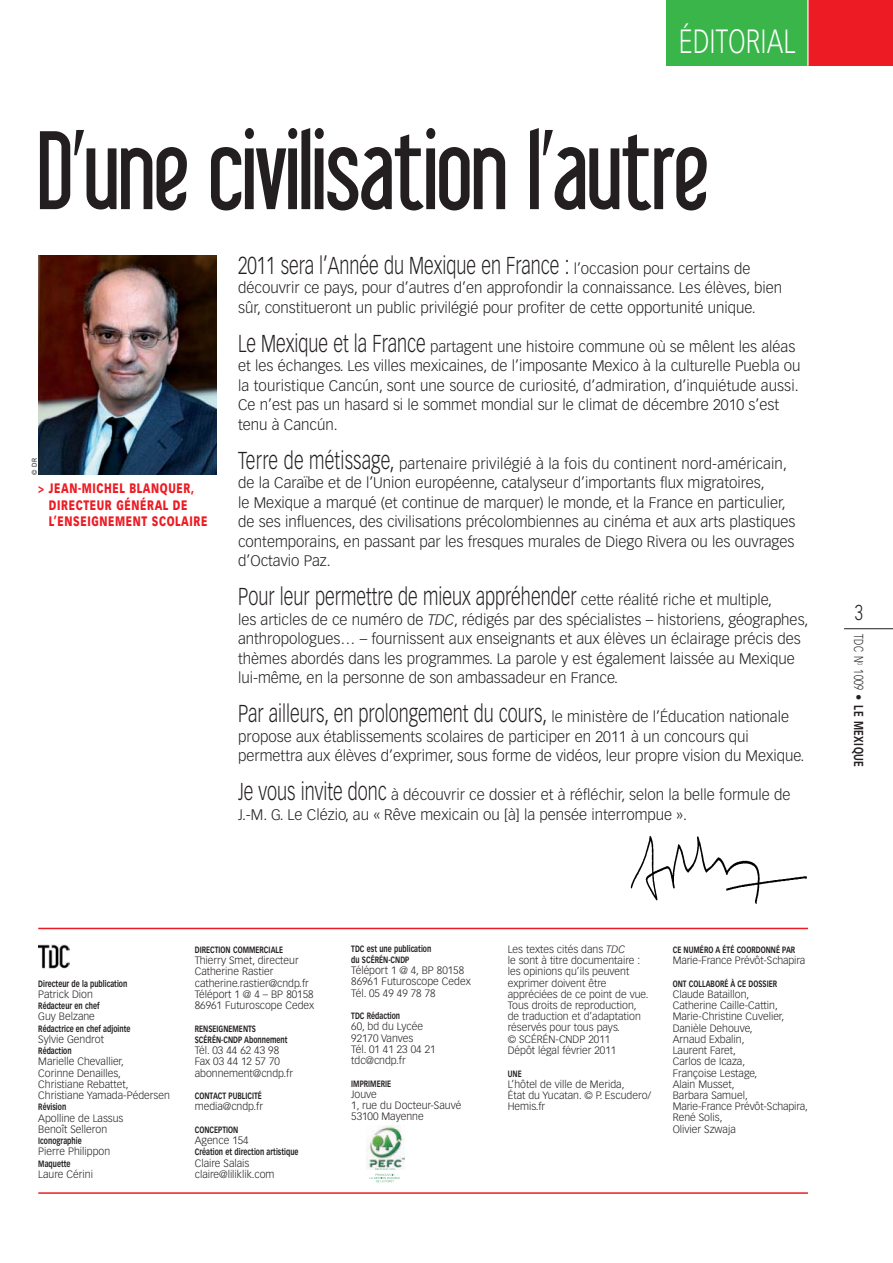
<style>
.page{position:relative;width:893px;height:1263px;background:#fff}
.page>*{position:absolute;margin:0;border:0;box-sizing:border-box;transform-origin:0 0}
.t1{font:97.5px "Libel Suit";color:#231f20}
.t2{font:300 33px "Vectora LT Std";letter-spacing:.025em;color:#fff;scale:.75 1}
.t3{font:300 24px "Vectora LT Std";color:#231f20;scale:.75 1}
.t4{font:300 21px "Vectora LT Std";color:#231f20;scale:.75 1}
.t5{font:300 15px/19.5px "Vectora LT Std";color:#231f20}
.t6{font:900 13.5px/16.5px "Vectora LT Std";letter-spacing:.06em;color:#ed1c24;scale:.75 1}
.t7{font:700 12.75px "Vectora LT Std";letter-spacing:.05em;color:#231f20;scale:.75 1}
.t8{font:300 10.5px/11.2px "Vectora LT Std";color:#231f20}
.t9{font:700 9px/11.2px "Vectora LT Std";letter-spacing:.005em;color:#231f20;scale:.75 1}
.t10{font:6.75px "Vectora LT Std";color:#231f20}
.s1{font-size:15px}
.s2{font-size:24px}
.s3{font-style:italic}
.s4{font-weight:300}
</style>
<div class="page">
<div style="left:808px;top:0;width:85px;height:66px;background:#ed1c24"></div>
<div style="left:666px;top:0;width:142px;height:66px;background:#39b54a"></div>
<hr style="left:807px;top:0;width:1px;height:66px;background:#fff">
<hr style="left:844px;top:628px;width:49px;height:1px;background:#231f20">
<img style="left:38px;top:255px;width:179px;height:220px">
<hr style="left:38px;top:928px;width:770px;height:1px;background:#ed1c24">
<hr style="left:38px;top:1192px;width:770px;height:2px;background:#ed1c24">
<img style="left:38px;top:944px;width:31px;height:25px">
<img style="left:366px;top:1125px;width:38px;height:45px">
<svg style="left:370px;top:1168px;width:30px;height:14px"></svg>
<img style="left:630px;top:835px;width:177px;height:69px">
<h2 class="t2" style="left:679px;top:25px;width:156px">ÉDITORIAL</h2>
<h2 class="t2" style="left:678px;top:25px;width:167px">SOMMAIRE</h2>
<h1 class="t1" style="left:38px;top:128px;width:672px">D’une civilisation l’autre</h1>
<p class="t10" style="left:31px;top:475px;width:18px;rotate:-90deg">© DR</p>
<p class="t6" style="left:49px;top:480px;width:213px;text-indent:-11px">&gt; JEAN-MICHEL BLANQUER,<br>DIRECTEUR GÉNÉRAL DE<br>L’ENSEIGNEMENT SCOLAIRE</p>
<h3 class="t3" style="left:238px;top:254px;width:685px">2011 sera l’Année du Mexique en France : <span class="s1">l’occasion pour certains de</span></h3>
<p class="t5" style="left:238px;top:279px;width:546px">découvrir ce pays, pour d’autres d’en approfondir la connaissance. Les élèves, bien sûr, constitueront un public privilégié pour profiter de cette opportunité unique.</p>
<p class="t5" style="left:238px;top:338px;width:564px"><span class="s2">Le Mexique et la France</span> partagent une histoire commune où se mêlent les aléas et les échanges. Les villes mexicaines, de l’imposante Mexico à la culturelle Puebla ou la touristique Cancún, sont une source de curiosité, d’admiration, d’inquiétude aussi.<br>Ce n’est pas un hasard si le sommet mondial sur le climat de décembre 2010 s’est tenu à Cancún.</p>
<p class="t5" style="left:238px;top:455px;width:559px"><span class="s2">Terre de métissage,</span> partenaire privilégié à la fois du continent nord-américain, de la Caraïbe et de l’Union européenne, catalyseur d’importants flux migratoires,<br>le Mexique a marqué (et continue de marquer) le monde, et la France en particulier, de ses influences, des civilisations précolombiennes au cinéma et aux arts plastiques contemporains, en passant par les fresques murales de Diego Rivera ou les ouvrages d’Octavio Paz.</p>
<h3 class="t3" style="left:238px;top:585px;width:713px">Pour leur permettre de mieux appréhender <span class="s1">cette réalité riche et multiple,</span></h3>
<p class="t5" style="left:238px;top:611px;width:572px">les articles de ce numéro de <span class="s3">TDC</span>, rédigés par des spécialistes – historiens, géographes, anthropologues… – fournissent aux enseignants et aux élèves un éclairage précis des thèmes abordés dans les programmes. La parole y est également laissée au Mexique lui-même, en la personne de son ambassadeur en France.</p>
<h3 class="t3" style="left:238px;top:702px;width:736px">Par ailleurs, en prolongement du cours, <span class="s1">le ministère de l’Éducation nationale</span></h3>
<p class="t5" style="left:238px;top:728px;width:568px">propose aux établissements scolaires de participer en 2011 à un concours qui permettra aux élèves d’exprimer, sous forme de vidéos, leur propre vision du Mexique.</p>
<p class="t5" style="left:238px;top:786px;width:554px"><span class="s2">Je vous invite donc</span> à découvrir ce dossier et à réfléchir, selon la belle formule de<br>J.-M. G. Le Clézio, au « Rêve mexicain ou [à] la pensée interrompue ».</p>
<h3 class="t4" style="left:855px;top:602px;width:12px">3</h3>
<p class="t7" style="left:865px;top:634px;width:179px;rotate:90deg"><span class="s4">TDC N</span><sup>O</sup> <span class="s4">1009</span> LE MEXIQUE</p>
<p class="t9" style="left:38px;top:978px;width:120px">Directeur de la publication</p>
<p class="t8" style="left:38px;top:989px;width:56px">Patrick Dion</p>
<p class="t9" style="left:38px;top:1001px;width:83px">Rédacteur en chef</p>
<p class="t8" style="left:38px;top:1012px;width:58px">Guy Belzane</p>
<p class="t9" style="left:38px;top:1023px;width:124px">Rédactrice en chef adjointe</p>
<p class="t8" style="left:38px;top:1034px;width:67px">Sylvie Gendrot</p>
<p class="t9" style="left:38px;top:1046px;width:46px">Rédaction</p>
<p class="t8" style="left:38px;top:1057px;width:133px">Marielle Chevallier,<br>Corinne Denailles,<br>Christiane Rebattet,<br>Christiane Yamada-Pédersen</p>
<p class="t9" style="left:38px;top:1102px;width:39px">Révision</p>
<p class="t8" style="left:38px;top:1113px;width:87px">Apolline de Lassus<br>Benoît Selleron</p>
<p class="t9" style="left:38px;top:1136px;width:59px">Iconographie</p>
<p class="t8" style="left:38px;top:1147px;width:74px">Pierre Philippon</p>
<p class="t9" style="left:38px;top:1158px;width:45px">Maquette</p>
<p class="t8" style="left:38px;top:1169px;width:56px">Laure Cérini</p>
<p class="t9" style="left:195px;top:944px;width:119px">DIRECTION COMMERCIALE</p>
<p class="t8" style="left:195px;top:955px;width:121px">Thierry Smet, directeur<br>Catherine Rastier catherine.rastier@cndp.fr<br>Téléport 1 @ 4 – BP 80158<br>86961 Futuroscope Cedex</p>
<p class="t9" style="left:195px;top:1023px;width:125px">RENSEIGNEMENTS<br>SCÉRÉN-CNDP Abonnement</p>
<p class="t8" style="left:195px;top:1045px;width:100px">Tél. 03 44 62 43 98<br>Fax 03 44 12 57 70 abonnement@cndp.fr</p>
<p class="t9" style="left:195px;top:1091px;width:91px">CONTACT PUBLICITÉ</p>
<p class="t8" style="left:195px;top:1101px;width:70px">media@cndp.fr</p>
<p class="t9" style="left:195px;top:1124px;width:60px">CONCEPTION</p>
<p class="t8" style="left:195px;top:1135px;width:56px">Agence 154</p>
<p class="t9" style="left:195px;top:1147px;width:140px">Création et direction artistique</p>
<p class="t8" style="left:195px;top:1158px;width:81px">Claire Salais claire@liliklik.com</p>
<p class="t9" style="left:351px;top:943px;width:108px">TDC est une publication du SCÉRÉN-CNDP</p>
<p class="t8" style="left:351px;top:965px;width:121px">Téléport 1 @ 4, BP 80158<br>86961 Futuroscope Cedex<br>Tél. 05 49 49 78 78</p>
<p class="t9" style="left:351px;top:1011px;width:67px">TDC Rédaction</p>
<p class="t8" style="left:351px;top:1022px;width:86px">60, bd du Lycée<br>92170 Vanves<br>Tél. 01 41 23 04 21 tdc@cndp.fr</p>
<p class="t9" style="left:351px;top:1078px;width:55px">IMPRIMERIE</p>
<p class="t8" style="left:351px;top:1089px;width:112px">Jouve<br>1, rue du Docteur-Sauvé<br>53100 Mayenne</p>
<p class="t8" style="left:508px;top:944px;width:142px">Les textes cités dans <span class="s3">TDC<br></span>le sont à titre documentaire : les opinions qu’ils peuvent exprimer doivent être appréciées de ce point de vue.<br>Tous droits de reproduction, de traduction et d’adaptation réservés pour tous pays.<br>© SCÉRÉN-CNDP 2011<br>Dépôt légal février 2011</p>
<p class="t9" style="left:508px;top:1068px;width:20px">UNE</p>
<p class="t8" style="left:508px;top:1079px;width:145px">L’hôtel de ville de Merida,<br>État du Yucatan. © P. Escudero/<br>Hemis.fr</p>
<p class="t9" style="left:673px;top:944px;width:165px">CE NUMÉRO A ÉTÉ COORDONNÉ PAR</p>
<p class="t8" style="left:673px;top:955px;width:134px">Marie-France Prévôt-Schapira</p>
<p class="t9" style="left:673px;top:978px;width:141px">ONT COLLABORÉ À CE DOSSIER</p>
<p class="t8" style="left:673px;top:989px;width:137px">Claude Bataillon,<br>Catherine Caille-Cattin,<br>Marie-Christine Cuvelier,<br>Danièle Dehouve,<br>Arnaud Exbalin,<br>Laurent Faret,<br>Carlos de Icaza,<br>Françoise Lestage,<br>Alain Musset,<br>Barbara Samuel,<br>Marie-France Prévôt-Schapira,<br>René Solis,<br>Olivier Szwaja</p>
</div>
